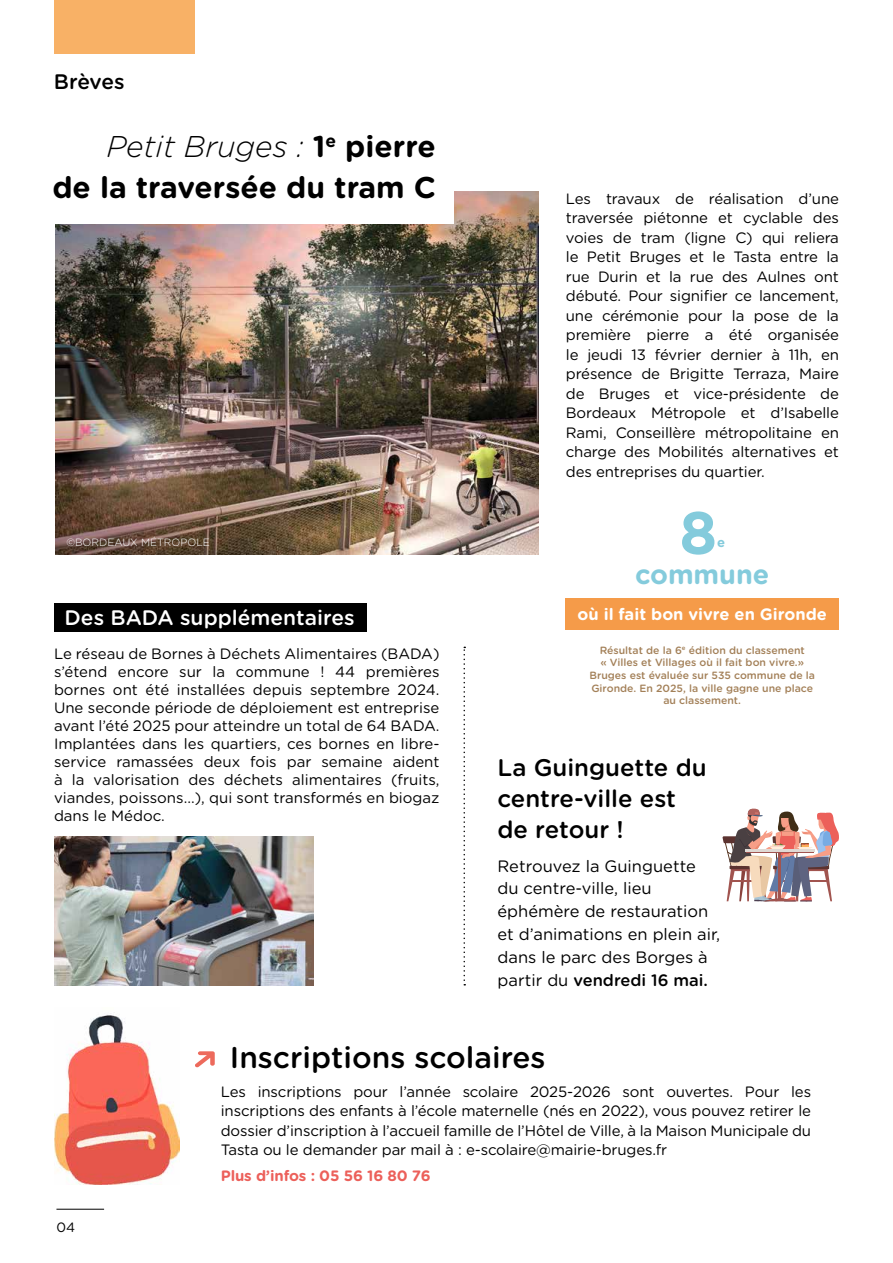
<style>
.page{position:relative;width:893px;height:1263px;background:#fff}
.page>*{position:absolute;margin:0;border:0;box-sizing:border-box;transform-origin:0 0}
.t1{font:700 60px "Gotham Rounded";color:#84cbdc}
.t2{font:700 30px/40.5px "Gotham Rounded";color:#000;text-align:right}
.t3{font:500 30px "Gotham Rounded";color:#000}
.t4{font:700 27px "Gotham Rounded";color:#84cbdc}
.t5{font:500 24px/30.6px "Gotham Rounded";color:#000}
.t6{font:500 21px "Gotham Rounded";color:#fff}
.t7{font:500 21px "Gotham Rounded";letter-spacing:-.02em;color:#000}
.t8{font:16.5px/22.8px "Gotham Rounded";color:#000}
.t9{font:700 16.5px "Gotham Rounded";color:#fff}
.t10{font:15px/19.5px "Gotham Rounded";letter-spacing:-.01em;color:#000;text-align:justify}
.t11{font:700 15px "Gotham Rounded";letter-spacing:-.01em;color:#ec605a}
.t12{font:13.5px "Gotham Rounded";color:#000}
.t13{font:700 13.05px "Gotham Rounded";color:#84cbdc}
.t14{font:500 10.5px/12.6px "Gotham Rounded";color:#a38058;text-align:center}
.t15{font:300 10.5px "Gotham Rounded";color:#fff}
.s1{font-weight:300;font-style:italic}
.s2{font-weight:500}
</style>
<div class="page">
<div style="left:54px;top:0;width:141px;height:54px;background:#f8b166"></div>
<hr style="left:56px;top:1209px;width:48px;height:1px;background:#000">
<img style="left:54px;top:1013px;width:125px;height:172px">
<img style="left:56px;top:192px;width:483px;height:363px">
<svg style="left:195px;top:1051px;width:20px;height:16px"></svg>
<svg style="left:463px;top:647px;width:2px;height:338px"></svg>
<div style="left:566px;top:598px;width:273px;height:32px;background:#f59b49"></div>
<div style="left:51px;top:115px;width:403px;height:109px;background:#fff"></div>
<div style="left:54px;top:603px;width:312px;height:28px;background:#000"></div>
<img style="left:54px;top:836px;width:260px;height:149px">
<svg style="left:722px;top:808px;width:117px;height:93px"></svg>
<h3 class="t7" style="left:54px;top:67px;width:72px">Brèves</h3>
<h2 class="t2" style="left:52px;top:125px;width:385px"><span class="s1">Petit Bruges :</span> 1<sup>e</sup> pierre<br>de la traversée du tram C</h2>
<p class="t15" style="left:66px;top:536px;width:145px">©BORDEAUX MÉTROPOLE</p>
<h3 class="t6" style="left:65px;top:602px;width:292px">Des BADA supplémentaires</h3>
<p class="t10" style="left:54px;top:644px;width:387px;line-height:18px">Le réseau de Bornes à Déchets Alimentaires (BADA) s’étend encore sur la commune ! 44 premières bornes ont été installées depuis septembre 2024.<br>Une seconde période de déploiement est entreprise avant l’été 2025 pour atteindre un total de 64 BADA.<br>Implantées dans les quartiers, ces bornes en libre&shy;service ramassées deux fois par semaine aident à la valorisation des déchets alimentaires (fruits, viandes, poissons...), qui sont transformés en biogaz dans le Médoc.</p>
<p class="t10" style="left:566px;top:188px;width:275px">Les travaux de réalisation d’une traversée piétonne et cyclable des voies de tram (ligne C) qui reliera le Petit Bruges et le Tasta entre la rue Durin et la rue des Aulnes ont débuté. Pour signifier ce lancement, une cérémonie pour la pose de la première pierre a été organisée le jeudi 13 février dernier à 11h, en présence de Brigitte Terraza, Maire de Bruges et vice-présidente de Bordeaux Métropole et d’Isabelle Rami, Conseillère métropolitaine en charge des Mobilités alternatives et des entreprises du quartier.</p>
<h1 class="t1" style="left:679px;top:489px;width:39px">8</h1>
<p class="t13" style="left:717px;top:532px;width:10px">e</p>
<h3 class="t4" style="left:635px;top:555px;width:136px">commune</h3>
<p class="t9" style="left:577px;top:602px;width:251px">où il fait bon vivre en Gironde</p>
<p class="t14" style="left:589px;top:643px;width:227px">Résultat de la 6<sup>e</sup> édition du classement<br>« Villes et Villages où il fait bon vivre.» Bruges est évaluée sur 535 commune de la Gironde. En 2025, la ville gagne une place au classement.</p>
<h3 class="t5" style="left:497px;top:751px;width:211px">La Guinguette du centre-ville est de retour !</h3>
<p class="t8" style="left:497px;top:853px;width:224px">Retrouvez la Guinguette du centre-ville, lieu éphémère de restauration et d’animations en plein air, dans le parc des Borges à partir du <span class="s2">vendredi 16 mai.</span></p>
<p class="t12" style="left:56px;top:1218px;width:20px">04</p>
<h2 class="t3" style="left:230px;top:1036px;width:317px">Inscriptions scolaires</h2>
<p class="t10" style="left:221px;top:1081px;width:592px">Les inscriptions pour l’année scolaire 2025-2026 sont ouvertes. Pour les inscriptions des enfants à l’école maternelle (nés en 2022), vous pouvez retirer le dossier d’inscription à l’accueil famille de l’Hôtel de Ville, à la Maison Municipale du Tasta ou le demander par mail à : e-scolaire@mairie-bruges.fr</p>
<p class="t11" style="left:221px;top:1164px;width:211px">Plus d’infos : 05 56 16 80 76</p>
</div>
